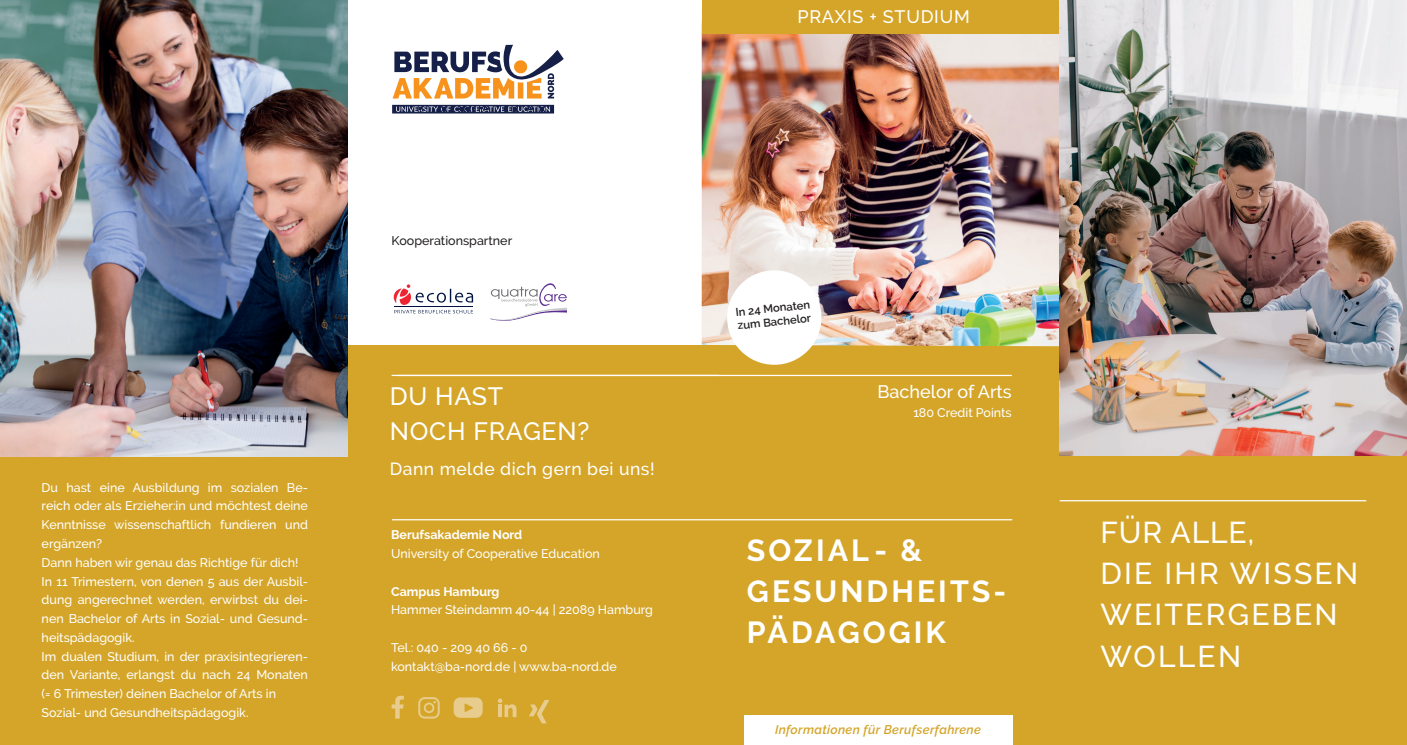
<style>
.page{position:relative;width:1407px;height:745px;background:#fff}
.page>*{position:absolute;margin:0;border:0;box-sizing:border-box;transform-origin:0 0}
.t1{font:700 30.38px/41px "Raleway";letter-spacing:.1em;color:#fff}
.t2{font:500 30px/41.2px "Raleway";letter-spacing:.075em;color:#fff}
.t3{font:500 25px/35px "Raleway";letter-spacing:.03em;color:#fff}
.t4{font:500 18px "Raleway";letter-spacing:.04em;color:#fff}
.t5{font:500 18px "Raleway";color:#fff}
.t6{font:500 17.5px "Raleway";letter-spacing:.03em;color:#fff}
.t7{font:500 12.5px/18.8px "Raleway";color:#fff}
.t8{font:700 12.5px "Raleway";color:#fff}
.t9{font:italic 600 12.5px "Raleway";letter-spacing:.025em;color:#d4a529}
.t10{font:500 12.5px "Raleway";color:#231f20}
.t11{font:600 11.25px/13.5px "Raleway";color:#231f20}
</style>
<div class="page">
<div style="left:347px;top:345px;width:712px;height:399px;background:#d4a529"></div>
<div style="left:0;top:405px;width:349px;height:339px;background:#d4a529"></div>
<img style="left:0;top:0;width:347px;height:456px">
<hr style="left:392px;top:374px;width:327px;height:2px;background:#fff">
<svg style="left:394px;top:284px;width:79px;height:29px"></svg>
<svg style="left:490px;top:283px;width:77px;height:37px"></svg>
<hr style="left:398px;top:374px;width:614px;height:2px;background:#fff">
<img style="left:702px;top:34px;width:357px;height:312px">
<div style="left:702px;top:0;width:357px;height:34px;background:#d4a529"></div>
<div style="left:727px;top:270px;width:94px;height:94px;background:#fff;border-radius:50%"></div>
<svg style="left:392px;top:695px;width:12px;height:23px"></svg>
<svg style="left:418px;top:697px;width:22px;height:21px"></svg>
<svg style="left:454px;top:697px;width:29px;height:20px"></svg>
<svg style="left:498px;top:698px;width:18px;height:18px"></svg>
<svg style="left:529px;top:699px;width:20px;height:24px"></svg>
<hr style="left:392px;top:519px;width:620px;height:1px;background:#fff">
<div style="left:744px;top:714px;width:268px;height:30px;background:#fff"></div>
<div style="left:1058px;top:405px;width:349px;height:339px;background:#d4a529"></div>
<hr style="left:1059px;top:500px;width:307px;height:1px;background:#fff">
<img style="left:1059px;top:0;width:348px;height:455px">
<svg style="left:392px;top:105px;width:162px;height:8px"></svg>
<svg style="left:393px;top:45px;width:171px;height:53px"></svg>
<h3 class="t4" style="left:797px;top:6px;width:174px">PRAXIS + STUDIUM</h3>
<p class="t7" style="left:42px;top:477px;width:268px">Du hast eine Ausbildung im sozialen Be&shy;reich oder als Erzieher:in und möchtest deine Kenntnisse wissenschaftlich fundieren und ergänzen?<br>Dann haben wir genau das Richtige für dich!<br>In 11 Trimestern, von denen 5 aus der Ausbil&shy;dung angerechnet werden, erwirbst du dei&shy;nen Bachelor of Arts in Sozial- und Gesund&shy;heitspädagogik.<br>Im dualen Studium, in der praxisinte grieren&shy;den Variante, erlangst du nach 24 Monaten (= 6 Trimester) deinen Bachelor of Arts in Sozial- und Gesundheitspädagogik.</p>
<p class="t10" style="left:392px;top:234px;width:122px">Kooperationspartner</p>
<h3 class="t3" style="left:390px;top:378px;width:201px">DU HAST<br>NOCH FRAGEN?</h3>
<h3 class="t6" style="left:390px;top:458px;width:266px">Dann melde dich gern bei uns!</h3>
<p class="t8" style="left:391px;top:527px;width:133px">Berufsakademie Nord</p>
<p class="t7" style="left:391px;top:544px;width:210px">University of Cooperative Education</p>
<p class="t8" style="left:391px;top:583px;width:110px">Campus Hamburg</p>
<p class="t7" style="left:391px;top:600px;width:263px">Hammer Steindamm 40-44 | 22089 Hamburg</p>
<p class="t7" style="left:391px;top:637px;width:227px">Tel.: 040 - 209 40 66 - 0 kontakt@ba-nord.de | www.ba-nord.de</p>
<p class="t11" style="left:735px;top:305px;width:76px;rotate:-6deg">In 24 Monaten zum Bachelor</p>
<h3 class="t5" style="left:877px;top:381px;width:136px">Bachelor of Arts</h3>
<p class="t7" style="left:913px;top:403px;width:100px">180 Credit Points</p>
<h1 class="t1" style="left:747px;top:529px;width:261px">SOZIAL- &amp;<br>GESUNDHEITS-<br>PÄDAGOGIK</h1>
<p class="t9" style="left:775px;top:722px;width:207px">Informationen für Berufserfahrene</p>
<h2 class="t2" style="left:1100px;top:511px;width:259px">FÜR ALLE,<br>DIE IHR WISSEN<br>WEITERGEBEN<br>WOLLEN</h2>
</div>
